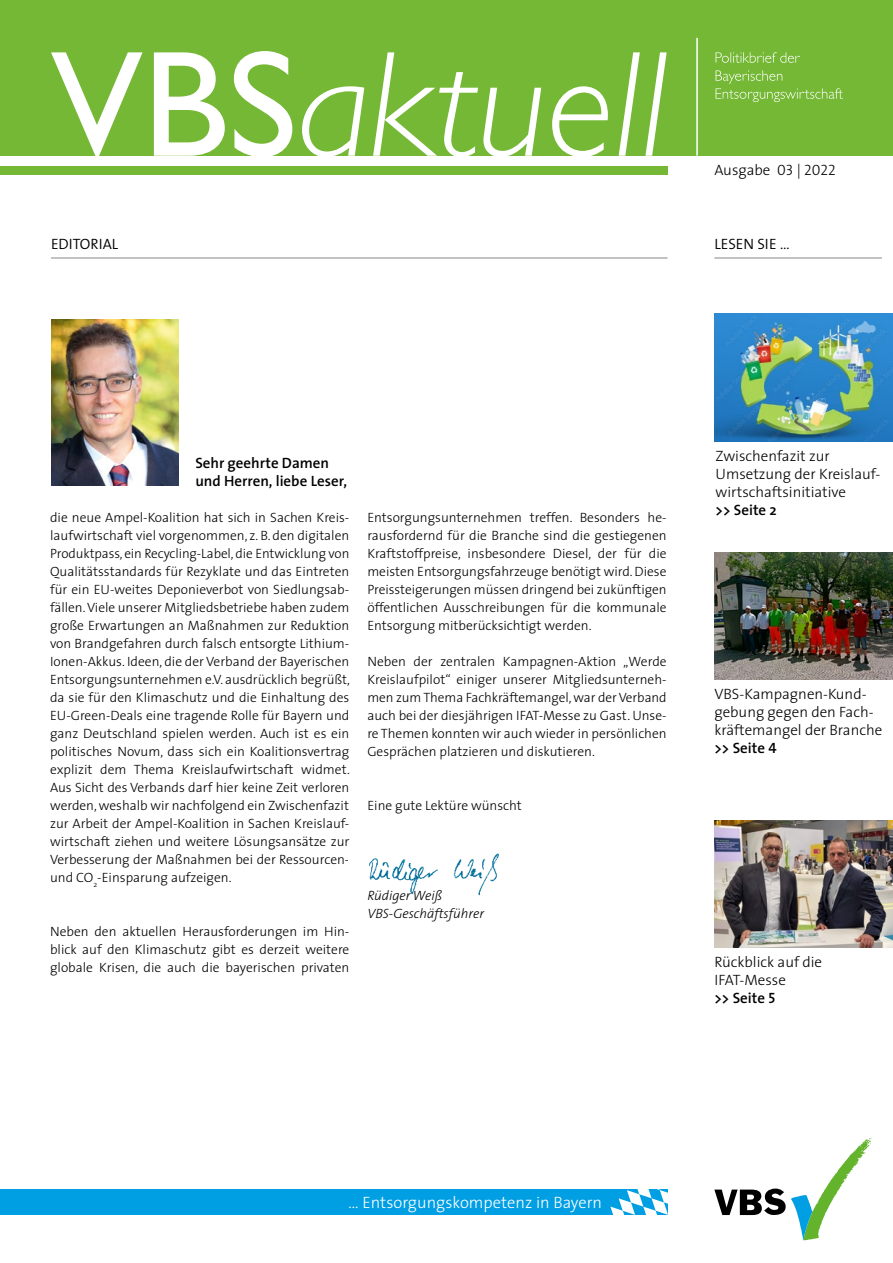
<style>
.page{position:relative;width:893px;height:1263px;background:#fff}
.page>*{position:absolute;margin:0;border:0;box-sizing:border-box;transform-origin:0 0}
.t1{font:300 16.5px "The Sans";color:#fff}
.t2{font:300 15px/18px "The Sans";color:#000}
.t3{font:600 15px/18px "The Sans";color:#000}
.t4{font:300 15px "The Sans";color:#000}
.t5{font:300 13.5px/18px "The Sans";color:#000;text-align:justify}
.t6{font:italic 300 13.5px/18px "The Sans";color:#000}
.s1{font-family:"The Sans Light Caps";font-weight:400}
.s2{font-weight:600}
.s3{font-family:"The Sans Semi Bold Caps";font-weight:400}
</style>
<div class="page">
<div style="left:0;top:0;width:893px;height:156px;background:#75b836"></div>
<div style="left:0;top:166px;width:668px;height:8px;background:#75b836"></div>
<div style="left:0;top:1189px;width:668px;height:26px;background:#009ee3"></div>
<hr style="left:51px;top:258px;width:617px;height:1px;background:#878786">
<hr style="left:714px;top:258px;width:168px;height:1px;background:#878786">
<svg style="left:714px;top:1138px;width:157px;height:102px"></svg>
<svg style="left:51px;top:51px;width:616px;height:105px"></svg>
<img style="left:51px;top:319px;width:127px;height:166px">
<svg style="left:716px;top:70px;width:127px;height:32px"></svg>
<svg style="left:716px;top:52px;width:84px;height:11px"></svg>
<hr style="left:696px;top:38px;width:2px;height:118px;background:#fff">
<img style="left:714px;top:821px;width:179px;height:127px">
<svg style="left:610px;top:1189px;width:58px;height:26px"></svg>
<img style="left:714px;top:314px;width:179px;height:127px">
<img style="left:714px;top:552px;width:179px;height:128px">
<img style="left:369px;top:853px;width:130px;height:43px">
<p class="t2" style="left:714px;top:160px;width:123px">Ausgabe <span class="s1">03 | 2022</span></p>
<p class="t4" style="left:51px;top:232px;width:69px">EDITORIAL</p>
<p class="t4" style="left:714px;top:232px;width:77px">LESEN SIE …</p>
<p class="t3" style="left:195px;top:454px;width:153px">Sehr geehrte Damen und Herren, liebe Leser,</p>
<p class="t5" style="left:50px;top:508px;width:301px">die neue Ampel-Koalition hat sich in Sachen Kreis&shy;laufwirtschaft viel vorgenommen, z. B. den digitalen Produktpass, ein Recycling-Label, die Entwicklung von Qualitätsstandards für Rezyklate und das Eintreten für ein EU-weites Deponieverbot von Siedlungsab&shy;fällen. Viele unserer Mitgliedsbetriebe haben zudem große Erwartungen an Maßnahmen zur Reduktion von Brandgefahren durch falsch entsorgte Lithium-Ionen-Akkus. Ideen, die der Verband der Bayerischen Entsorgungsunternehmen e.V. ausdrücklich begrüßt, da sie für den Klimaschutz und die Einhaltung des EU-Green-Deals eine tragende Rolle für Bayern und ganz Deutschland spielen werden. Auch ist es ein politisches Novum, dass sich ein Koalitionsvertrag explizit dem Thema Kreislaufwirtschaft widmet.<br>Aus Sicht des Verbands darf hier keine Zeit verloren werden, weshalb wir nachfolgend ein Zwischenfazit zur Arbeit der Ampel-Koalition in Sachen Kreislauf&shy;wirtschaft ziehen und weitere Lösungsansätze zur Verbesserung der Maßnahmen bei der Ressourcen&shy;und CO<sub>2</sub>-Einsparung aufzeigen.</p>
<p class="t5" style="left:50px;top:922px;width:301px">Neben den aktuellen Herausforderungen im Hin&shy;blick auf den Klimaschutz gibt es derzeit weitere globale Krisen, die auch die bayerischen privaten</p>
<p class="t5" style="left:367px;top:508px;width:301px">Entsorgungsunternehmen treffen. Besonders he&shy;rausfordernd für die Branche sind die gestiegenen Kraftstoffpreise, insbesondere Diesel, der für die meisten Entsorgungsfahrzeuge benötigt wird. Diese Preissteigerungen müssen dringend bei zukünftigen öffentlichen Ausschreibungen für die kommunale Entsorgung mitberücksichtigt werden.</p>
<p class="t5" style="left:367px;top:652px;width:301px">Neben der zentralen Kampagnen-Aktion „Werde Kreislaufpilot“ einiger unserer Mitgliedsunterneh&shy;men zum Thema Fachkräftemangel, war der Verband auch bei der diesjährigen IFAT-Messe zu Gast. Unse&shy;re Themen konnten wir auch wieder in persönlichen Gesprächen platzieren und diskutieren.</p>
<p class="t5" style="left:367px;top:796px;width:156px">Eine gute Lektüre wünscht</p>
<p class="t6" style="left:367px;top:886px;width:118px">Rüdiger Weiß<br>VBS-Geschäftsführer</p>
<p class="t2" style="left:715px;top:446px;width:165px">Zwischenfazit zur<br>Umsetzung der Kreislauf&shy;wirtschaftsinitiative</p>
<p class="t3" style="left:715px;top:500px;width:63px">&gt;&gt; Seite 2</p>
<p class="t2" style="left:714px;top:685px;width:169px">VBS-Kampagnen-Kund&shy;gebung gegen den Fach&shy;kräftemangel der Branche <span class="s2">&gt;&gt; Seite</span> <span class="s3">4</span></p>
<p class="t2" style="left:714px;top:953px;width:109px">Rückblick auf die<br>IFAT-Messe<br><span class="s2">&gt;&gt; Seite</span> <span class="s3">5</span></p>
<p class="t1" style="left:349px;top:1189px;width:255px">… Entsorgungskompetenz in Bayern</p>
</div>
